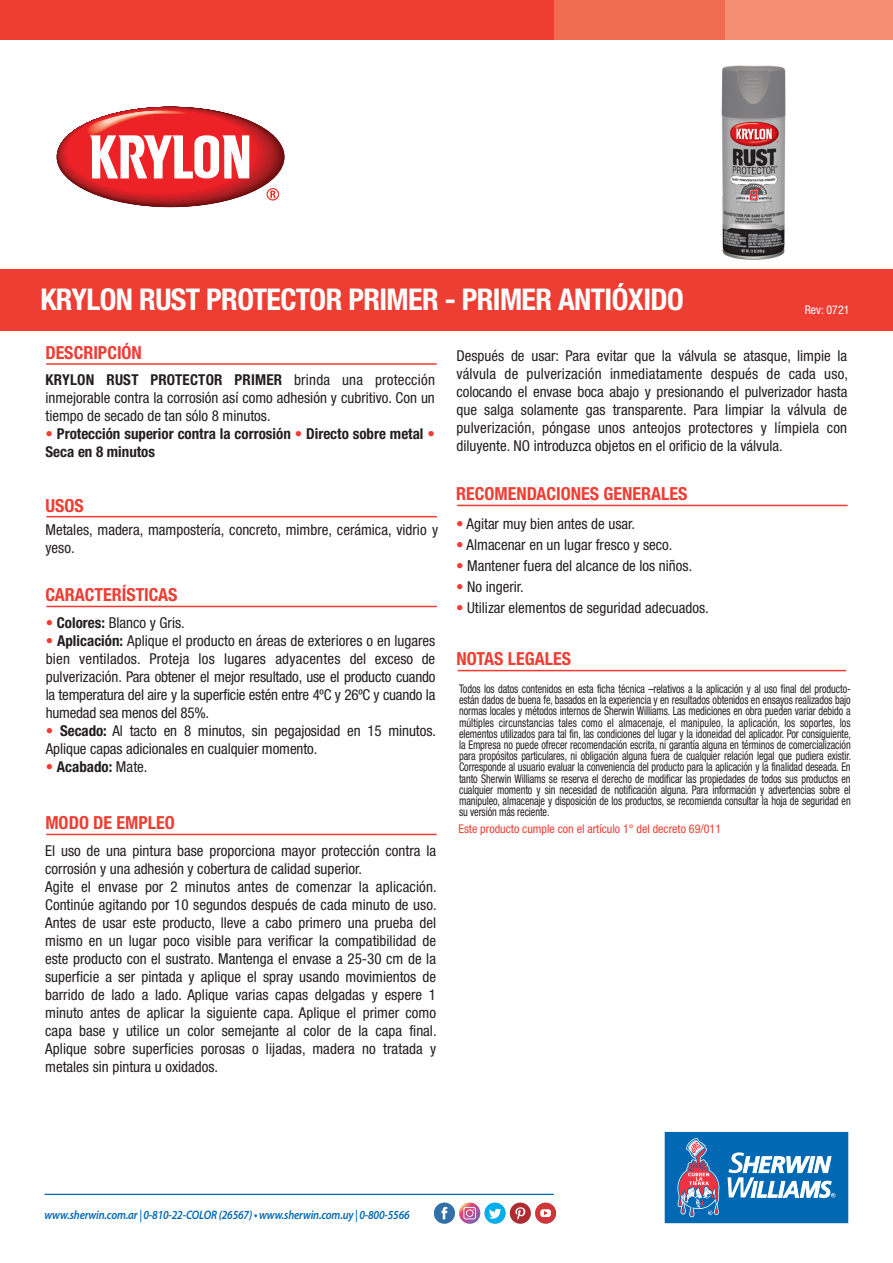
<style>
.page{position:relative;width:893px;height:1263px;background:#fff}
.page>*{position:absolute;margin:0;border:0;box-sizing:border-box;transform-origin:0 0}
.t1{font:700 condensed 30px "Helvetica Neue";letter-spacing:-.02em;color:#fff}
.t2{font:700 condensed 18px "Helvetica Neue";color:#ee3e34}
.t3{font:condensed 15px/18px "Helvetica Neue";color:#231f20;text-align:justify}
.t4{font:700 condensed 15px/18px "Helvetica Neue";color:#231f20}
.t5{font:italic 600 12.3px "Myriad Pro";letter-spacing:-.015em;color:#0168b3;scale:.88 1}
.t6{font:condensed 12px/11.2px "Helvetica Neue";letter-spacing:-.01em;color:#231f20;text-align:justify;scale:.85 1}
.t7{font:condensed 12px "Helvetica Neue";color:#ee3e34}
.t8{font:condensed 12px "Helvetica Neue";color:#fff}
.s1{font-weight:700}
.s2{color:#ee3e34}
.s3{font-weight:400;color:#ee3e34}
.s4{font-weight:400}
</style>
<div class="page">
<div style="left:0;top:269px;width:893px;height:61px;background:#ee3e34"></div>
<div style="left:699px;top:0;width:194px;height:39px;background:#f58f74"></div>
<div style="left:0;top:0;width:597px;height:39px;background:#ee3e34"></div>
<div style="left:554px;top:0;width:170px;height:39px;background:#f26b53"></div>
<hr style="left:46px;top:516px;width:391px;height:1px;background:#ee3e34">
<hr style="left:46px;top:606px;width:391px;height:1px;background:#ee3e34">
<hr style="left:46px;top:834px;width:391px;height:1px;background:#ee3e34">
<hr style="left:457px;top:505px;width:391px;height:1px;background:#ee3e34">
<hr style="left:46px;top:363px;width:391px;height:2px;background:#ee3e34">
<img style="left:721px;top:65px;width:65px;height:195px">
<svg style="left:267px;top:188px;width:12px;height:13px"></svg>
<div style="left:66px;top:110px;width:190px;height:84px;background:#ed2226;border-radius:50%"></div>
<svg style="left:82px;top:106px;width:167px;height:72px"></svg>
<hr style="left:458px;top:670px;width:388px;height:1px;background:#ee3e34">
<svg style="left:665px;top:1131px;width:183px;height:93px;background:#3a81bb"></svg>
<hr style="left:44px;top:1194px;width:510px;height:1px;background:#0168b3">
<div style="left:535px;top:1202px;width:21px;height:22px;background:#cf373b;border-radius:50%"></div>
<div style="left:540px;top:1209px;width:11px;height:8px;background:#fff;border-radius:3px"></div>
<svg style="left:544px;top:1211px;width:4px;height:4px"></svg>
<div style="left:510px;top:1202px;width:21px;height:22px;background:#af2b30;border-radius:50%"></div>
<svg style="left:515px;top:1207px;width:10px;height:13px"></svg>
<svg style="left:484px;top:1202px;width:22px;height:22px"></svg>
<svg style="left:489px;top:1209px;width:12px;height:10px"></svg>
<svg style="left:459px;top:1202px;width:21px;height:22px"></svg>
<svg style="left:463px;top:1207px;width:13px;height:12px"></svg>
<div style="left:434px;top:1202px;width:21px;height:22px;background:#3270aa;border-radius:50%"></div>
<svg style="left:441px;top:1207px;width:6px;height:12px"></svg>
<h1 class="t1" style="left:40px;top:281px;width:645px">KRYLON RUST PROTECTOR PRIMER - PRIMER ANTIÓXIDO</h1>
<p class="t8" style="left:805px;top:303px;width:46px">Rev: 0721</p>
<p class="t2" style="left:45px;top:342px;width:98px">DESCRIPCIÓN</p>
<p class="t3" style="left:46px;top:371px;width:391px"><span class="s1">KRYLON RUST PROTECTOR PRIMER</span> brinda una protección inmejorable contra la corrosión así como adhesión y cubritivo. Con un tiempo de secado de tan sólo 8 minutos.</p>
<p class="t4" style="left:46px;top:425px;width:391px"><span class="s2">•</span> Protección superior contra la corrosión <span class="s2">•</span> Directo sobre metal <span class="s2">•<br></span>Seca en 8 minutos</p>
<p class="t2" style="left:45px;top:495px;width:40px">USOS</p>
<p class="t3" style="left:456px;top:347px;width:393px">Después de usar: Para evitar que la válvula se atasque, limpie la válvula de pulverización inmediatamente después de cada uso, colocando el envase boca abajo y presionando el pulverizador hasta que salga solamente gas transparente. Para limpiar la válvula de pulverización, póngase unos anteojos protectores y límpiela con diluyente. NO introduzca objetos en el orificio de la válvula.</p>
<p class="t2" style="left:456px;top:483px;width:233px">RECOMENDACIONES GENERALES</p>
<p class="t3" style="left:46px;top:521px;width:394px">Metales, madera, mampostería, concreto, mimbre, cerámica, vidrio y yeso.</p>
<p class="t3" style="left:456px;top:514px;width:181px"><span class="s2">•</span> Agitar muy bien antes de usar.</p>
<p class="t3" style="left:456px;top:535px;width:218px"><span class="s2">•</span> Almacenar en un lugar fresco y seco.</p>
<p class="t3" style="left:456px;top:556px;width:238px"><span class="s2">•</span> Mantener fuera del alcance de los niños.</p>
<p class="t3" style="left:456px;top:577px;width:69px"><span class="s2">•</span> No ingerir.</p>
<p class="t3" style="left:456px;top:598px;width:254px"><span class="s2">•</span> Utilizar elementos de seguridad adecuados.</p>
<p class="t2" style="left:45px;top:584px;width:134px">CARACTERÍSTICAS</p>
<p class="t3" style="left:46px;top:613px;width:141px"><span class="s2">•</span> <span class="s1">Colores:</span> Blanco y Gris.</p>
<p class="t3" style="left:46px;top:631px;width:391px"><span class="s2">•</span> <span class="s1">Aplicación:</span> Aplique el producto en áreas de exteriores o en lugares bien ventilados. Proteja los lugares adyacentes del exceso de pulverización. Para obtener el mejor resultado, use el producto cuando la temperatura del aire y la superficie estén entre 4ºC y 26ºC y cuando la humedad sea menos del 85%.</p>
<p class="t3" style="left:46px;top:721px;width:392px"><span class="s2">•</span> <span class="s1">Secado:</span> Al tacto en 8 minutos, sin pegajosidad en 15 minutos.<br>Aplique capas adicionales en cualquier momento.</p>
<p class="t4" style="left:46px;top:757px;width:103px"><span class="s3">•</span> Acabado: <span class="s4">Mate.</span></p>
<p class="t2" style="left:457px;top:648px;width:116px">NOTAS LEGALES</p>
<p class="t6" style="left:459px;top:683px;width:463px">Todos los datos contenidos en esta ficha técnica –relativos a la aplicación y al uso final del producto&shy;están dados de buena fe, basados en la experiencia y en resultados obtenidos en ensayos realizados bajo normas locales y métodos internos de Sherwin Williams. Las mediciones en obra pueden variar debido a múltiples circunstancias tales como el almacenaje, el manipuleo, la aplicación, los soportes, los elementos utilizados para tal fin, las condiciones del lugar y la idoneidad del aplicador. Por consiguiente, la Empresa no puede ofrecer recomendación escrita, ni garantía alguna en términos de comercialización para propósitos particulares, ni obligación alguna fuera de cualquier relación legal que pudiera existir.<br>Corresponde al usuario evaluar la conveniencia del producto para la aplicación y la finalidad deseada. En tanto Sherwin Williams se reserva el derecho de modificar las propiedades de todos sus productos en cualquier momento y sin necesidad de notificación alguna. Para información y advertencias sobre el manipuleo, almacenaje y disposición de los productos, se recomienda consultar la hoja de seguridad en su versión más reciente.</p>
<p class="t2" style="left:45px;top:812px;width:131px">MODO DE EMPLEO</p>
<p class="t7" style="left:458px;top:822px;width:264px">Este producto cumple con el artículo 1° del decreto 69/011</p>
<p class="t3" style="left:45px;top:842px;width:393px;text-align:left">El uso de una pintura base proporciona mayor protección contra la corrosión y una adhesión y cobertura de calidad superior.<br>Agite el envase por 2 minutos antes de comenzar la aplicación.<br>Continúe agitando por 10 segundos después de cada minuto de uso.<br>Antes de usar este producto, lleve a cabo primero una prueba del mismo en un lugar poco visible para verificar la compatibilidad de este producto con el sustrato. Mantenga el envase a 25-30 cm de la superficie a ser pintada y aplique el spray usando movimientos de barrido de lado a lado. Aplique varias capas delgadas y espere 1 minuto antes de aplicar la siguiente capa. Aplique el primer como capa base y utilice un color semejante al color de la capa final.<br>Aplique sobre superficies porosas o lijadas, madera no tratada y metales sin pintura u oxidados.</p>
<p class="t5" style="left:44px;top:1207px;width:417px">www.sherwin.com.ar | 0-810-22-COLOR (26567) • www.sherwin.com.uy | 0-800-5566</p>
</div>
